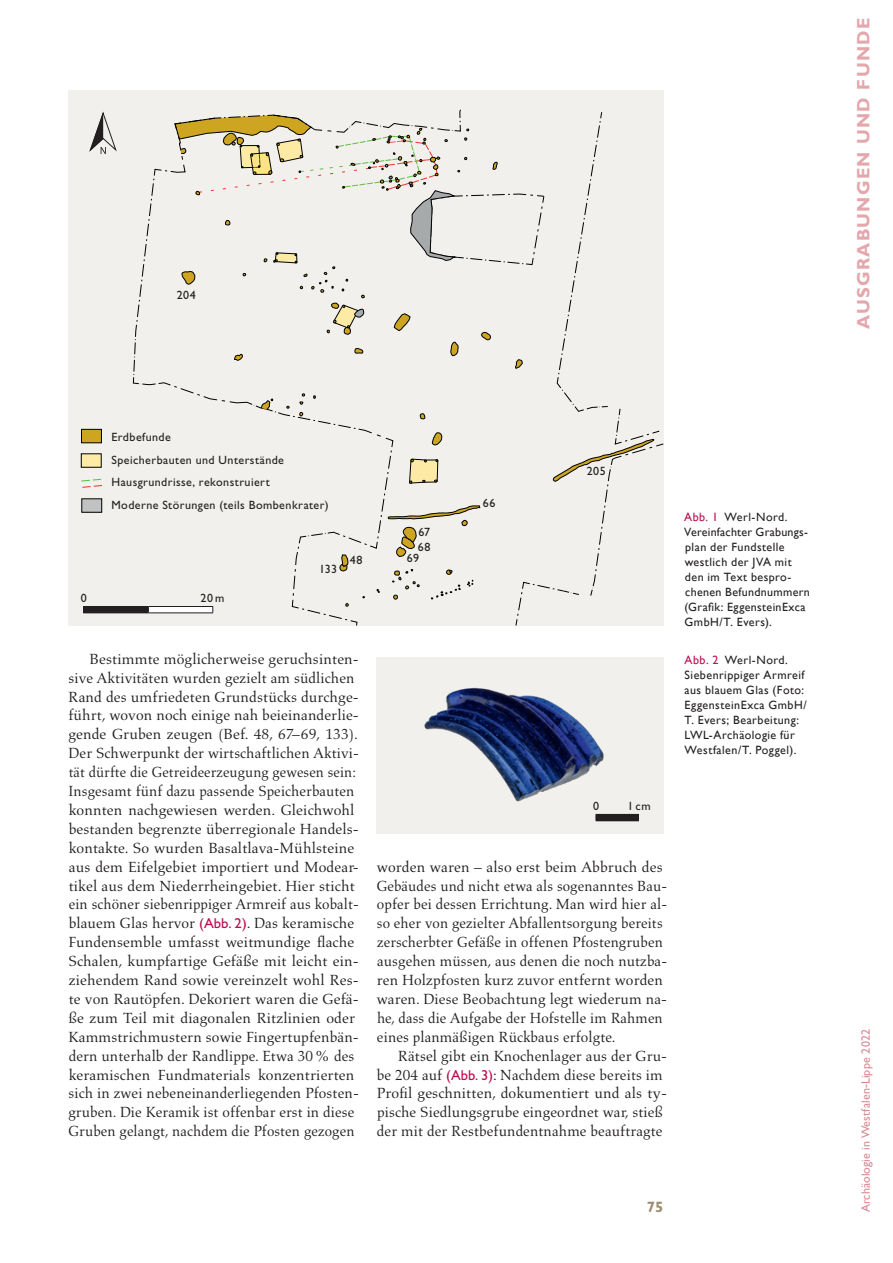
<style>
.page{position:relative;width:893px;height:1263px;background:#fff}
.page>*{position:absolute;margin:0;border:0;box-sizing:border-box;transform-origin:0 0}
.t1{font:700 18px "Gill Sans Std";letter-spacing:.07em;color:#e3a7ac}
._2_1_Fließtext_Ausgr{font:15px/18.9px "Aldus LT Std";letter-spacing:.005em;color:#231f20}
.t2{font:700 15px "Gill Sans Std";color:#9c8c6f}
.BU_linksbündig_8_10{font:12px/15px "Gill Sans";letter-spacing:.035em;color:#231f20}
.Nummerierung_im_Bild{font:12px "Gill Sans Std";letter-spacing:.04em;color:#231f20}
.t3{font:12px "Gill Sans";letter-spacing:.01em;color:#d88a93}
.Maßbalken_Zahl_8pt{font:12px "Gill Sans Std";letter-spacing:.105em;color:#231f20}
.s1{font-family:"Gill Sans Std";font-size:14.4px;color:#ba0e51}
.s2{color:#ba0e51}
</style>
<div class="page">
<div style="left:68px;top:90px;width:595px;height:536px;background:#f1f0ec"></div>
<svg style="left:132px;top:168px;width:226px;height:458px"></svg>
<svg style="left:556px;top:111px;width:108px;height:485px"></svg>
<svg style="left:252px;top:399px;width:25px;height:14px"></svg>
<svg style="left:286px;top:393px;width:194px;height:228px"></svg>
<svg style="left:164px;top:109px;width:381px;height:260px"></svg>
<svg style="left:515px;top:581px;width:50px;height:45px"></svg>
<svg style="left:81px;top:478px;width:21px;height:10px"></svg>
<div style="left:81px;top:454px;width:20px;height:13px;background:#fdeba5"></div>
<div style="left:82px;top:499px;width:20px;height:13px;background:#c1c3c3"></div>
<div style="left:82px;top:429px;width:19px;height:14px;background:#cda521"></div>
<div style="left:81px;top:429px;width:21px;height:14px;border:1px solid #000002"></div>
<div style="left:84px;top:606px;width:64px;height:7px;background:#231f20"></div>
<div style="left:148px;top:606px;width:65px;height:7px;background:#fff"></div>
<hr style="left:83px;top:606px;width:65px;height:1px;background:#231f20">
<hr style="left:148px;top:606px;width:65px;height:1px;background:#231f20">
<hr style="left:83px;top:612px;width:65px;height:1px;background:#231f20">
<hr style="left:148px;top:612px;width:65px;height:1px;background:#231f20">
<div style="left:376px;top:657px;width:287px;height:177px;background:#f1f0ec"></div>
<img style="left:424px;top:687px;width:180px;height:115px">
<div style="left:596px;top:814px;width:42px;height:7px;background:#231f20"></div>
<hr style="left:596px;top:814px;width:43px;height:1px;background:#231f20">
<hr style="left:596px;top:820px;width:43px;height:1px;background:#231f20">
<svg style="left:89px;top:111px;width:28px;height:43px"></svg>
<p class="Nummerierung_im_Bild" style="left:177px;top:288px;width:21px">204</p>
<p class="Nummerierung_im_Bild" style="left:111px;top:430px;width:61px">Erdbefunde</p>
<p class="Nummerierung_im_Bild" style="left:111px;top:453px;width:174px">Speicherbauten und Unterstände</p>
<p class="Nummerierung_im_Bild" style="left:111px;top:475px;width:160px">Hausgrundrisse, rekonstruiert</p>
<p class="Nummerierung_im_Bild" style="left:111px;top:498px;width:219px">Moderne Störungen (teils Bombenkrater)</p>
<p class="Maßbalken_Zahl_8pt" style="left:81px;top:591px;width:7px">0</p>
<p class="Maßbalken_Zahl_8pt" style="left:201px;top:591px;width:25px">20m</p>
<p class="Nummerierung_im_Bild" style="left:319px;top:562px;width:19px">133</p>
<p class="Nummerierung_im_Bild" style="left:418px;top:525px;width:13px">67</p>
<p class="Nummerierung_im_Bild" style="left:418px;top:540px;width:14px">68</p>
<p class="Nummerierung_im_Bild" style="left:350px;top:553px;width:14px">48</p>
<p class="Nummerierung_im_Bild" style="left:407px;top:551px;width:14px">69</p>
<p class="Nummerierung_im_Bild" style="left:483px;top:496px;width:14px">66</p>
<p class="Nummerierung_im_Bild" style="left:587px;top:464px;width:21px">205</p>
<p class="_2_1_Fließtext_Ausgr" style="left:68px;top:649px;width:292px;text-indent:21px">Bestimmte möglicherweise geruchsinten&shy;sive Aktivitäten wurden gezielt am südlichen Rand des umfriedeten Grundstücks durchge&shy;führt, wovon noch einige nah beieinanderlie&shy;gende Gruben zeugen (Bef. 48, 67–69, 133).<br>Der Schwerpunkt der wirtschaftlichen Aktivi&shy;tät dürfte die Getreideerzeugung gewesen sein:<br>Insgesamt fünf dazu passende Speicherbauten konnten nachgewiesen werden. Gleichwohl bestanden begrenzte überregionale Handels&shy;kontakte. So wurden Basaltlava-Mühlsteine aus dem Eifelgebiet importiert und Modear&shy;tikel aus dem Niederrheingebiet. Hier sticht ein schöner siebenrippiger Armreif aus kobalt&shy;blauem Glas hervor <span class="s1">(Abb. 2)</span>. Das keramische Fundensemble umfasst weitmundige flache Schalen, kumpfartige Gefäße mit leicht ein&shy;ziehendem Rand sowie vereinzelt wohl Res&shy;te von Rautöpfen. Dekoriert waren die Gefä&shy;ße zum Teil mit diagonalen Ritzlinien oder Kammstrichmustern sowie Fingertupfenbän&shy;dern unterhalb der Randlippe. Etwa 30% des keramischen Fundmaterials konzentrierten sich in zwei nebeneinanderliegenden Pfosten&shy;gruben. Die Keramik ist offenbar erst in diese Gruben gelangt, nachdem die Pfosten gezogen</p>
<p class="Maßbalken_Zahl_8pt" style="left:593px;top:799px;width:7px">0</p>
<p class="Maßbalken_Zahl_8pt" style="left:628px;top:799px;width:24px">1cm</p>
<p class="_2_1_Fließtext_Ausgr" style="left:377px;top:857px;width:292px">worden waren – also erst beim Abbruch des Gebäudes und nicht etwa als sogenanntes Bau&shy;opfer bei dessen Errichtung. Man wird hier al&shy;so eher von gezielter Abfallentsorgung bereits zerscherbter Gefäße in offenen Pfostengruben ausgehen müssen, aus denen die noch nutzba&shy;ren Holzpfosten kurz zuvor entfernt worden waren. Diese Beobachtung legt wiederum na&shy;he, dass die Aufgabe der Hofstelle im Rahmen eines planmäßigen Rückbaus erfolgte.</p>
<p class="_2_1_Fließtext_Ausgr" style="left:377px;top:1046px;width:292px;text-indent:21px">Rätsel gibt ein Knochenlager aus der Gru&shy;be 204 auf <span class="s1">(Abb. 3)</span>: Nachdem diese bereits im Profil geschnitten, dokumentiert und als ty&shy;pische Siedlungsgrube eingeordnet war, stieß der mit der Restbefundentnahme beauftragte</p>
<p class="BU_linksbündig_8_10" style="left:684px;top:509px;width:105px"><span class="s2">Abb. 1</span> Werl-Nord.</p>
<p class="BU_linksbündig_8_10" style="left:684px;top:524px;width:125px">Vereinfachter Grabungs&shy;plan der Fundstelle</p>
<p class="BU_linksbündig_8_10" style="left:685px;top:554px;width:109px">westlich der JVA mit</p>
<p class="BU_linksbündig_8_10" style="left:684px;top:569px;width:127px">den im Text bespro&shy;chenen Befundnummern (Grafik: EggensteinExca<br>GmbH/T. Evers).</p>
<p class="BU_linksbündig_8_10" style="left:685px;top:652px;width:105px"><span class="s2">Abb. 2</span> Werl-Nord.</p>
<p class="BU_linksbündig_8_10" style="left:685px;top:667px;width:121px">Siebenrippiger Armreif</p>
<p class="BU_linksbündig_8_10" style="left:685px;top:682px;width:124px">aus blauem Glas (Foto:<br>EggensteinExca GmbH/</p>
<p class="BU_linksbündig_8_10" style="left:685px;top:712px;width:116px">T. Evers; Bearbeitung:<br>LWL-Archäologie für<br>Westfalen/T. Poggel).</p>
<p class="t2" style="left:647px;top:1198px;width:18px">75</p>
<p class="t1" style="left:853px;top:329px;width:313px;rotate:-90deg">AUSGRABUNGEN UND FUNDE</p>
<p class="t3" style="left:859px;top:1212px;width:185px;rotate:-90deg">Archäologie in Westfalen-Lippe 2022</p>
</div>
